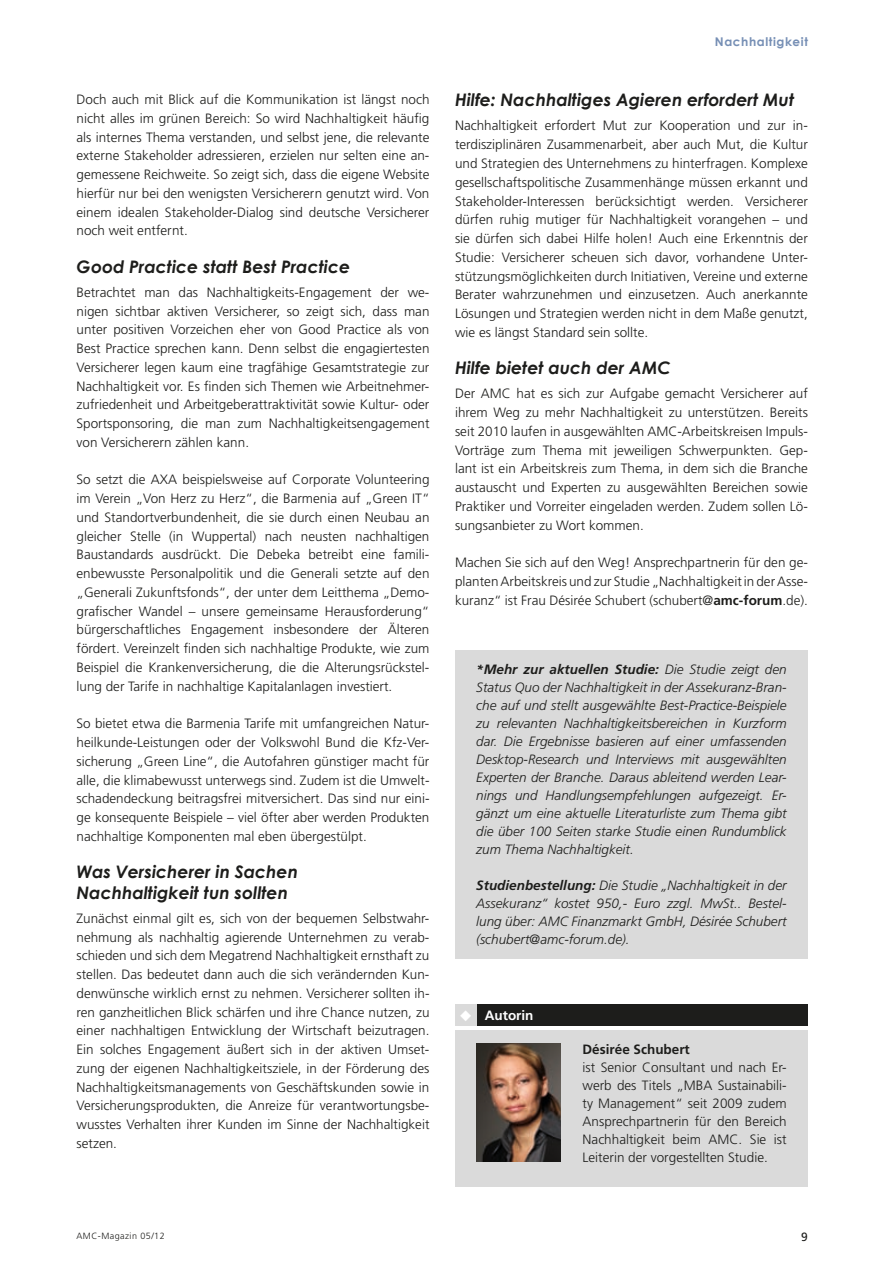
<style>
.page{position:relative;width:893px;height:1263px;background:#fff}
.page>*{position:absolute;margin:0;border:0;box-sizing:border-box;transform-origin:0 0}
.t1{font:italic 700 17.25px/20.7px "Century Gothic";color:#1d1d1b}
.t2{font:300 13.5px/18.8px "Frutiger";color:#1d1d1b;text-align:justify}
.t3{font:italic 300 13.5px/18px "Frutiger";color:#1d1d1b;text-align:justify}
.t4{font:700 13.5px "Frutiger";color:#1d1d1b}
.t5{font:700 13.5px "Frutiger";color:#fff}
.t6{font:700 12px "Century Gothic";letter-spacing:.05em;color:#768fb5}
.t7{font:12px "Frutiger";color:#1d1d1b}
.t8{font:300 9px "Frutiger";letter-spacing:.05em;color:#1d1d1b}
.s1{font-weight:700}
</style>
<div class="page">
<div style="left:455px;top:651px;width:353px;height:308px;background:#dadada"></div>
<div style="left:455px;top:1030px;width:353px;height:157px;background:#dadada"></div>
<div style="left:476px;top:1005px;width:332px;height:21px;background:#1d1d1b"></div>
<div style="left:455px;top:1005px;width:21px;height:21px;background:#dadada"></div>
<img style="left:476px;top:1043px;width:85px;height:118px">
<p class="t2" style="left:77px;top:90px;width:354px">Doch auch mit Blick auf die Kommunikation ist längst noch nicht alles im grünen Bereich: So wird Nachhaltigkeit häufig als internes Thema verstanden, und selbst jene, die relevante externe Stakeholder adressieren, erzielen nur selten eine an&shy;gemessene Reichweite. So zeigt sich, dass die eigene Website hierfür nur bei den wenigsten Versicherern genutzt wird. Von einem idealen Stakeholder-Dialog sind deutsche Versicherer noch weit entfernt.</p>
<p class="t1" style="left:77px;top:256px;width:275px">Good Practice statt Best Practice</p>
<p class="t2" style="left:77px;top:283px;width:354px">Betrachtet man das Nachhaltigkeits-Engagement der we&shy;nigen sichtbar aktiven Versicherer, so zeigt sich, dass man unter positiven Vorzeichen eher von Good Practice als von Best Practice sprechen kann. Denn selbst die engagiertesten Versicherer legen kaum eine tragfähige Gesamtstrategie zur Nachhaltigkeit vor. Es finden sich Themen wie Arbeitnehmer&shy;zufriedenheit und Arbeitgeberattraktivität sowie Kultur- oder Sportsponsoring, die man zum Nachhaltigkeitsengagement von Versicherern zählen kann.</p>
<p class="t2" style="left:77px;top:470px;width:354px">So setzt die AXA beispielsweise auf Corporate Volunteering im Verein „Von Herz zu Herz“, die Barmenia auf „Green IT“ und Standortverbundenheit, die sie durch einen Neubau an gleicher Stelle (in Wuppertal) nach neusten nachhaltigen Baustandards ausdrückt. Die Debeka betreibt eine famili&shy;enbewusste Personalpolitik und die Generali setzte auf den „Generali Zukunftsfonds“, der unter dem Leitthema „Demo&shy;grafischer Wandel – unsere gemeinsame Herausforderung“ bürgerschaftliches Engagement insbesondere der Älteren fördert. Vereinzelt finden sich nachhaltige Produkte, wie zum Beispiel die Krankenversicherung, die die Alterungsrückstel&shy;lung der Tarife in nachhaltige Kapitalanlagen investiert.</p>
<p class="t2" style="left:77px;top:714px;width:354px">So bietet etwa die Barmenia Tarife mit umfangreichen Natur&shy;heilkunde-Leistungen oder der Volkswohl Bund die Kfz-Ver&shy;sicherung „Green Line“, die Autofahren günstiger macht für alle, die klimabewusst unterwegs sind. Zudem ist die Umwelt&shy;schadendeckung beitragsfrei mitversichert. Das sind nur eini&shy;ge konsequente Beispiele – viel öfter aber werden Produkten nachhaltige Komponenten mal eben übergestülpt.</p>
<p class="t1" style="left:77px;top:861px;width:223px">Was Versicherer in Sachen<br>Nachhaltigkeit tun sollten</p>
<p class="t2" style="left:77px;top:909px;width:354px">Zunächst einmal gilt es, sich von der bequemen Selbstwahr&shy;nehmung als nachhaltig agierende Unternehmen zu verab&shy;schieden und sich dem Megatrend Nachhaltigkeit ernsthaft zu stellen. Das bedeutet dann auch die sich verändernden Kun&shy;denwünsche wirklich ernst zu nehmen. Versicherer sollten ih&shy;ren ganzheitlichen Blick schärfen und ihre Chance nutzen, zu einer nachhaltigen Entwicklung der Wirtschaft beizutragen.<br>Ein solches Engagement äußert sich in der aktiven Umset&shy;zung der eigenen Nachhaltigkeitsziele, in der Förderung des Nachhaltigkeitsmanagements von Geschäftskunden sowie in Versicherungsprodukten, die Anreize für verantwortungsbe&shy;wusstes Verhalten ihrer Kunden im Sinne der Nachhaltigkeit setzen.</p>
<p class="t6" style="left:715px;top:34px;width:95px">Nachhaltigkeit</p>
<p class="t1" style="left:455px;top:89px;width:341px">Hilfe: Nachhaltiges Agieren erfordert Mut</p>
<p class="t2" style="left:455px;top:116px;width:354px">Nachhaltigkeit erfordert Mut zur Kooperation und zur in&shy;terdisziplinären Zusammenarbeit, aber auch Mut, die Kultur und Strategien des Unternehmens zu hinterfragen. Komplexe gesellschaftspolitische Zusammenhänge müssen erkannt und Stakeholder-Interessen berücksichtigt werden. Versicherer dürfen ruhig mutiger für Nachhaltigkeit vorangehen – und sie dürfen sich dabei Hilfe holen! Auch eine Erkenntnis der Studie: Versicherer scheuen sich davor, vorhandene Unter&shy;stützungsmöglichkeiten durch Initiativen, Vereine und externe Berater wahrzunehmen und einzusetzen. Auch anerkannte Lösungen und Strategien werden nicht in dem Maße genutzt, wie es längst Standard sein sollte.</p>
<p class="t1" style="left:455px;top:357px;width:217px">Hilfe bietet auch der AMC</p>
<p class="t2" style="left:455px;top:384px;width:354px">Der AMC hat es sich zur Aufgabe gemacht Versicherer auf ihrem Weg zu mehr Nachhaltigkeit zu unterstützen. Bereits seit 2010 laufen in ausgewählten AMC-Arbeitskreisen Impuls-Vorträge zum Thema mit jeweiligen Schwerpunkten. Gep&shy;lant ist ein Arbeitskreis zum Thema, in dem sich die Branche austauscht und Experten zu ausgewählten Bereichen sowie Praktiker und Vorreiter eingeladen werden. Zudem sollen Lö&shy;sungsanbieter zu Wort kommen.</p>
<p class="t2" style="left:455px;top:553px;width:354px">Machen Sie sich auf den Weg! Ansprechpartnerin für den ge&shy;planten Arbeitskreis und zur Studie „Nachhaltigkeit in der Asse&shy;kuranz“ ist Frau Désirée Schubert (schubert@<span class="s1">amc-forum</span>.de).</p>
<p class="t3" style="left:476px;top:660px;width:312px"><span class="s1">*Mehr zur aktuellen Studie:</span> Die Studie zeigt den Status Quo der Nachhaltigkeit in der Assekuranz-Bran&shy;che auf und stellt ausgewählte Best-Practice-Beispiele zu relevanten Nachhaltigkeitsbereichen in Kurzform dar. Die Ergebnisse basieren auf einer umfassenden Desktop-Research und Interviews mit ausgewählten Experten der Branche. Daraus ableitend werden Lear&shy;nings und Handlungsempfehlungen aufgezeigt. Er&shy;gänzt um eine aktuelle Literaturliste zum Thema gibt die über 100 Seiten starke Studie einen Rundumblick zum Thema Nachhaltigkeit.</p>
<p class="t3" style="left:476px;top:876px;width:312px"><span class="s1">Studienbestellung:</span> Die Studie „Nachhaltigkeit in der Assekuranz“ kostet 950,- Euro zzgl. MwSt.. Bestel&shy;lung über: AMC Finanzmarkt GmbH, Désirée Schubert (schubert@amc-forum.de).</p>
<p class="t5" style="left:460px;top:1007px;width:75px">◆ Autorin</p>
<p class="t4" style="left:583px;top:1041px;width:109px">Désirée Schubert</p>
<p class="t2" style="left:583px;top:1058px;width:206px;line-height:18px">ist Senior Consultant und nach Er&shy;werb des Titels „MBA Sustainabili&shy;ty Management“ seit 2009 zudem Ansprechpartnerin für den Bereich Nachhaltigkeit beim AMC. Sie ist Leiterin der vorgestellten Studie.</p>
<p class="t8" style="left:77px;top:1230px;width:90px">AMC-Magazin 05/12</p>
<p class="t7" style="left:801px;top:1230px;width:8px">9</p>
</div>
